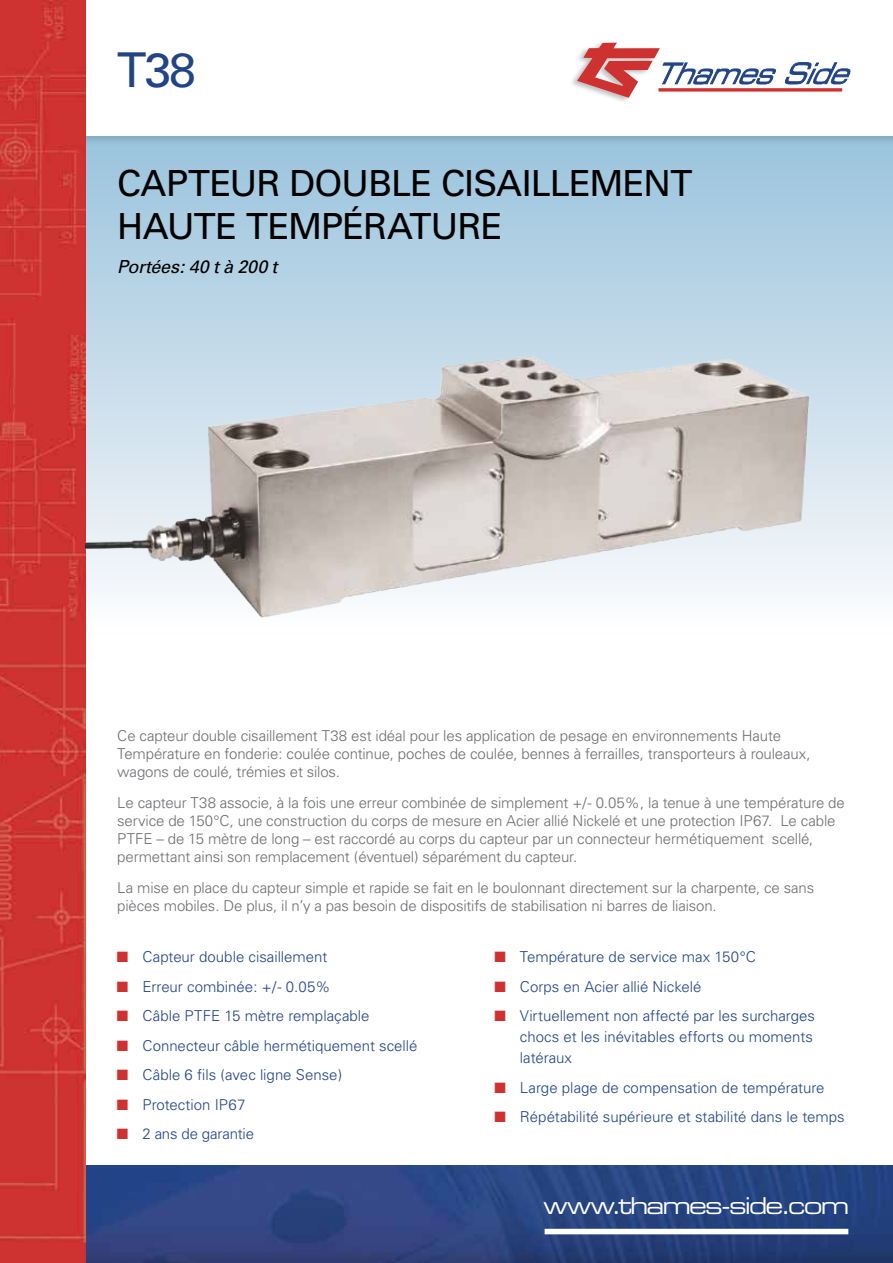
<style>
.page{position:relative;width:893px;height:1263px;background:#fff}
.page>*{position:absolute;margin:0;border:0;box-sizing:border-box;transform-origin:0 0}
.t1{font:48px "Univers";color:#214486}
.t2{font:36px/43.2px "Univers";letter-spacing:-.02em;color:#000}
.t3{font:23.25px "Eurostile Extended Two";letter-spacing:-.08em;color:#fff}
.t4{font:italic 18px "Univers";letter-spacing:-.01em;color:#000}
.t5{font:300 15px/18px "Univers";letter-spacing:-.01em;color:#6d6e71}
.t6{font:300 15px/21px "Univers";color:#214486}
.s1{color:#cd3231}
</style>
<div class="page">
<img style="left:85px;top:1165px;width:808px;height:98px">
<div style="left:0;top:136px;width:893px;height:498px;background:#000;opacity:.15"></div>
<div style="left:545px;top:1229px;width:303px;height:5px;background:#fff"></div>
<div style="left:569px;top:40px;width:91px;height:64px;background:#000;opacity:.25"></div>
<svg style="left:577px;top:43px;width:274px;height:55px"></svg>
<img style="left:0;top:0;width:85px;height:1263px">
<img style="left:85px;top:348px;width:801px;height:281px">
<h1 class="t1" style="left:117px;top:42px;width:80px">T38</h1>
<h2 class="t2" style="left:117px;top:162px;width:577px">CAPTEUR DOUBLE CISAILLEMENT<br>HAUTE TEMPÉRATURE</h2>
<p class="t4" style="left:117px;top:256px;width:162px">Portées: 40 t à 200 t</p>
<p class="t5" style="left:117px;top:727px;width:695px">Ce capteur double cisaillement T38 est idéal pour les application de pesage en environnements Haute<br>Température en fonderie: coulée continue, poches de coulée, bennes à ferrailles, transporteurs à rouleaux, wagons de coulé, trémies et silos.</p>
<p class="t5" style="left:117px;top:794px;width:729px">Le capteur T38 associe, à la fois une erreur combinée de simplement +/- 0.05%, la tenue à une température de service de 150°C, une construction du corps de mesure en Acier allié Nickelé et une protection IP67. Le cable PTFE – de 15 mètre de long – est raccordé au corps du capteur par un connecteur hermétiquement scellé, permettant ainsi son remplacement (éventuel) séparément du capteur.</p>
<p class="t5" style="left:117px;top:878px;width:698px">La mise en place du capteur simple et rapide se fait en le boulonnant directement sur la charpente, ce sans pièces mobiles. De plus, il n’y a pas besoin de dispositifs de stabilisation ni barres de liaison.</p>
<p class="t6" style="left:117px;top:946px;width:212px"><span class="s1">■</span> Capteur double cisaillement</p>
<p class="t6" style="left:117px;top:976px;width:215px"><span class="s1">■</span> Erreur combinée: +/- 0.05%</p>
<p class="t6" style="left:117px;top:1005px;width:254px"><span class="s1">■</span> Câble PTFE 15 mètre remplaçable</p>
<p class="t6" style="left:117px;top:1035px;width:302px"><span class="s1">■</span> Connecteur câble hermétiquement scellé</p>
<p class="t6" style="left:117px;top:1064px;width:227px"><span class="s1">■</span> Câble 6 fils (avec ligne Sense)</p>
<p class="t6" style="left:117px;top:1094px;width:130px"><span class="s1">■</span> Protection IP67</p>
<p class="t6" style="left:117px;top:1123px;width:139px"><span class="s1">■</span> 2 ans de garantie</p>
<p class="t6" style="left:494px;top:946px;width:263px"><span class="s1">■</span> Température de service max 150°C</p>
<p class="t6" style="left:494px;top:976px;width:209px"><span class="s1">■</span> Corps en Acier allié Nickelé</p>
<p class="t6" style="left:520px;top:1005px;width:297px;text-indent:-26px"><span class="s1">■</span> Virtuellement non affecté par les surcharges chocs et les inévitables efforts ou moments latéraux</p>
<p class="t6" style="left:494px;top:1077px;width:332px"><span class="s1">■</span> Large plage de compensation de température</p>
<p class="t6" style="left:494px;top:1106px;width:352px"><span class="s1">■</span> Répétabilité supérieure et stabilité dans le temps</p>
<h3 class="t3" style="left:544px;top:1190px;width:307px">www.thames-side.com</h3>
</div>
